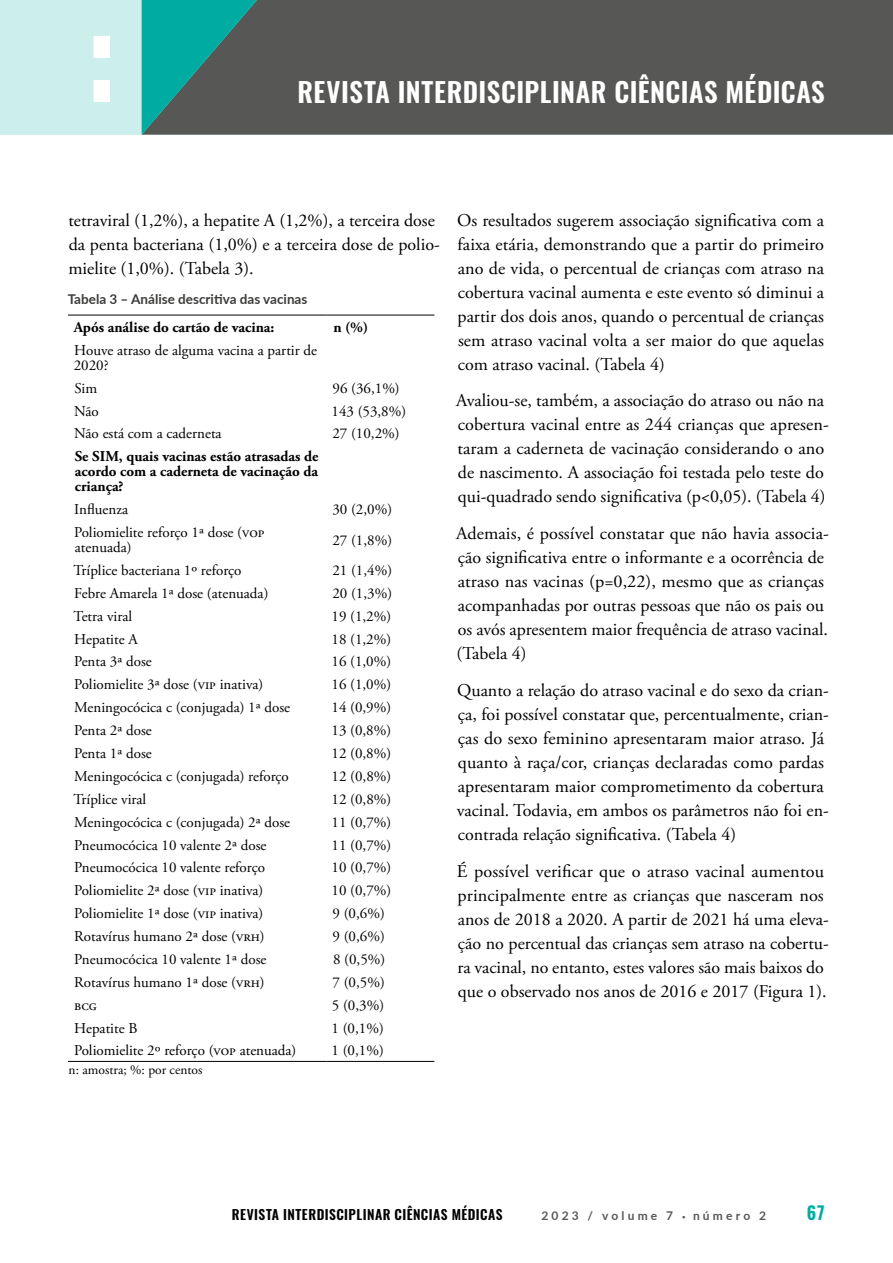
<style>
.page{position:relative;width:893px;height:1263px;background:#fff}
.page>*{position:absolute;margin:0;border:0;box-sizing:border-box;transform-origin:0 0}
.t1{font:600 27px "Oswald";letter-spacing:.015em;color:#fff}
.t2{font:18px/24px "Adobe Garamond Pro";color:#000}
.t3{font:600 18px "Oswald";color:#00aca1}
.t4{font:15px/15px "Adobe Garamond Pro";color:#000}
.t5{font:700 15px/15px "Adobe Garamond Pro";color:#000;text-align:justify}
.t6{font:600 13.5px "Oswald";letter-spacing:.03em;color:#000}
.t7{font:700 13.5px "Lato";color:#3c3c3b}
.t8{font:13.5px "Adobe Garamond Pro";color:#000}
.t9{font:700 12px "Lato";letter-spacing:.265em;color:#575756}
.s1{font-size:6px}
</style>
<div class="page">
<div style="left:0;top:0;width:892px;height:135px;background:#cceeec"></div>
<div style="left:760px;top:0;width:133px;height:135px;background:#575756"></div>
<svg style="left:142px;top:0;width:618px;height:135px;background:#4f5f5d"></svg>
<svg style="left:94px;top:36px;width:16px;height:66px"></svg>
<hr style="left:68px;top:315px;width:259px;height:1px;background:#000">
<hr style="left:327px;top:315px;width:107px;height:1px;background:#000">
<hr style="left:68px;top:1061px;width:259px;height:1px;background:#000">
<hr style="left:327px;top:1061px;width:107px;height:1px;background:#000">
<h1 class="t1" style="left:297px;top:74px;width:529px">REVISTA INTERDISCIPLINAR CIÊNCIAS MÉDICAS</h1>
<p class="t2" style="left:68px;top:209px;width:373px">tetraviral (1,2%), a hepatite A (1,2%), a terceira dose da penta bacteriana (1,0%) e a terceira dose de polio&shy;mielite (1,0%). (Tabela 3).</p>
<p class="t7" style="left:68px;top:290px;width:241px">Tabela 3 – Análise descritiva das vacinas</p>
<p class="t5" style="left:74px;top:320px;width:202px">Após análise do cartão de vacina:</p>
<p class="t5" style="left:333px;top:320px;width:37px">n (%)</p>
<p class="t4" style="left:74px;top:343px;width:245px">Houve atraso de alguma vacina a partir de<br>2020?</p>
<p class="t4" style="left:74px;top:381px;width:24px">Sim</p>
<p class="t4" style="left:332px;top:381px;width:69px">96 (36,1%)</p>
<p class="t4" style="left:74px;top:404px;width:26px">Não</p>
<p class="t4" style="left:331px;top:404px;width:76px">143 (53,8%)</p>
<p class="t4" style="left:74px;top:427px;width:149px">Não está com a caderneta</p>
<p class="t4" style="left:332px;top:427px;width:69px">27 (10,2%)</p>
<p class="t5" style="left:75px;top:449px;width:245px">Se SIM, quais vacinas estão atrasadas de acordo com a caderneta de vacinação da criança?</p>
<p class="t4" style="left:74px;top:502px;width:55px">Influenza</p>
<p class="t4" style="left:332px;top:502px;width:61px">30 (2,0%)</p>
<p class="t4" style="left:74px;top:525px;width:192px">Poliomielite reforço 1ª dose (VOP atenuada)</p>
<p class="t4" style="left:332px;top:533px;width:61px">27 (1,8%)</p>
<p class="t4" style="left:74px;top:563px;width:169px">Tríplice bacteriana 1º reforço</p>
<p class="t4" style="left:332px;top:563px;width:61px">21 (1,4%)</p>
<p class="t4" style="left:74px;top:586px;width:196px">Febre Amarela 1ª dose (atenuada)</p>
<p class="t4" style="left:332px;top:586px;width:61px">20 (1,3%)</p>
<p class="t4" style="left:74px;top:609px;width:60px">Tetra viral</p>
<p class="t4" style="left:331px;top:609px;width:61px">19 (1,2%)</p>
<p class="t4" style="left:74px;top:632px;width:63px">Hepatite A</p>
<p class="t4" style="left:331px;top:632px;width:61px">18 (1,2%)</p>
<p class="t4" style="left:74px;top:655px;width:79px">Penta 3ª dose</p>
<p class="t4" style="left:331px;top:655px;width:61px">16 (1,0%)</p>
<p class="t4" style="left:74px;top:678px;width:190px">Poliomielite 3ª dose (VIP inativa)</p>
<p class="t4" style="left:331px;top:678px;width:61px">16 (1,0%)</p>
<p class="t4" style="left:74px;top:700px;width:217px">Meningocócica c (conjugada) 1ª dose</p>
<p class="t4" style="left:331px;top:700px;width:61px">14 (0,9%)</p>
<p class="t4" style="left:74px;top:723px;width:79px">Penta 2ª dose</p>
<p class="t4" style="left:331px;top:723px;width:61px">13 (0,8%)</p>
<p class="t4" style="left:74px;top:746px;width:79px">Penta 1ª dose</p>
<p class="t4" style="left:331px;top:746px;width:61px">12 (0,8%)</p>
<p class="t4" style="left:74px;top:769px;width:216px">Meningocócica c (conjugada) reforço</p>
<p class="t4" style="left:332px;top:769px;width:61px">12 (0,8%)</p>
<p class="t4" style="left:74px;top:792px;width:74px">Tríplice viral</p>
<p class="t4" style="left:332px;top:792px;width:61px">12 (0,8%)</p>
<p class="t4" style="left:74px;top:815px;width:217px">Meningocócica c (conjugada) 2ª dose</p>
<p class="t4" style="left:332px;top:815px;width:61px">11 (0,7%)</p>
<p class="t4" style="left:74px;top:838px;width:194px">Pneumocócica 10 valente 2ª dose</p>
<p class="t4" style="left:332px;top:838px;width:61px">11 (0,7%)</p>
<p class="t4" style="left:74px;top:861px;width:192px">Pneumocócica 10 valente reforço</p>
<p class="t4" style="left:332px;top:861px;width:61px">10 (0,7%)</p>
<p class="t4" style="left:74px;top:883px;width:190px">Poliomielite 2ª dose (VIP inativa)</p>
<p class="t4" style="left:332px;top:883px;width:61px">10 (0,7%)</p>
<p class="t4" style="left:74px;top:906px;width:190px">Poliomielite 1ª dose (VIP inativa)</p>
<p class="t4" style="left:333px;top:906px;width:54px">9 (0,6%)</p>
<p class="t4" style="left:74px;top:929px;width:192px">Rotavírus humano 2ª dose (VRH)</p>
<p class="t4" style="left:333px;top:929px;width:54px">9 (0,6%)</p>
<p class="t4" style="left:74px;top:952px;width:194px">Pneumocócica 10 valente 1ª dose</p>
<p class="t4" style="left:333px;top:952px;width:54px">8 (0,5%)</p>
<p class="t4" style="left:74px;top:975px;width:192px">Rotavírus humano 1ª dose (VRH)</p>
<p class="t4" style="left:333px;top:975px;width:54px">7 (0,5%)</p>
<p class="t4" style="left:74px;top:998px;width:24px">BCG</p>
<p class="t4" style="left:332px;top:998px;width:54px">5 (0,3%)</p>
<p class="t4" style="left:74px;top:1021px;width:65px">Hepatite B</p>
<p class="t4" style="left:332px;top:1021px;width:54px">1 (0,1%)</p>
<p class="t4" style="left:74px;top:1044px;width:224px">Poliomielite 2º reforço (VOP atenuada)</p>
<p class="t4" style="left:332px;top:1044px;width:54px">1 (0,1%)</p>
<p class="t8" style="left:69px;top:1061px;width:135px">n: amostra; %: por centos</p>
<p class="t2" style="left:457px;top:209px;width:368px;text-align:justify">Os resultados sugerem associação significativa com a faixa etária, demonstrando que a partir do primeiro ano de vida, o percentual de crianças com atraso na cobertura vacinal aumenta e este evento só diminui a partir dos dois anos, quando o percentual de crianças sem atraso vacinal volta a ser maior do que aquelas com atraso vacinal. (Tabela 4)</p>
<p class="t2" style="left:456px;top:389px;width:374px">Avaliou-se, também, a associação do atraso ou não na cobertura vacinal entre as 244 crianças que apresen&shy;taram a caderneta de vacinação considerando o ano de nascimento. A associação foi testada pelo teste do qui-quadrado sendo significativa (p&lt;0,05). (Tabela 4)</p>
<p class="t2" style="left:456px;top:522px;width:374px">Ademais, é possível constatar que não havia associa&shy;ção significativa entre o informante e a ocorrência de atraso nas vacinas (p=0,22), mesmo que as crianças acompanhadas por outras pessoas que não os pais ou os avós apresentem maior frequência de atraso vacinal. (Tabela 4)</p>
<p class="t2" style="left:457px;top:679px;width:374px">Quanto a relação do atraso vacinal e do sexo da crian&shy;ça, foi possível constatar que, percentualmente, crian&shy;ças do sexo feminino apresentaram maior atraso. Já quanto à raça/cor, crianças declaradas como pardas apresentaram maior comprometimento da cobertura vacinal. Todavia, em ambos os parâmetros não foi en&shy;contrada relação significativa. (Tabela 4)</p>
<p class="t2" style="left:457px;top:860px;width:373px">É possível verificar que o atraso vacinal aumentou principalmente entre as crianças que nasceram nos anos de 2018 a 2020. A partir de 2021 há uma eleva&shy;ção no percentual das crianças sem atraso na cobertu&shy;ra vacinal, no entanto, estes valores são mais baixos do que o observado nos anos de 2016 e 2017 (Figura 1).</p>
<p class="t6" style="left:232px;top:1204px;width:272px">REVISTA INTERDISCIPLINAR CIÊNCIAS MÉDICAS</p>
<p class="t9" style="left:541px;top:1207px;width:226px">2023 / volume 7 <span class="s1">•</span> número 2</p>
<p class="t3" style="left:807px;top:1200px;width:20px">67</p>
</div>
